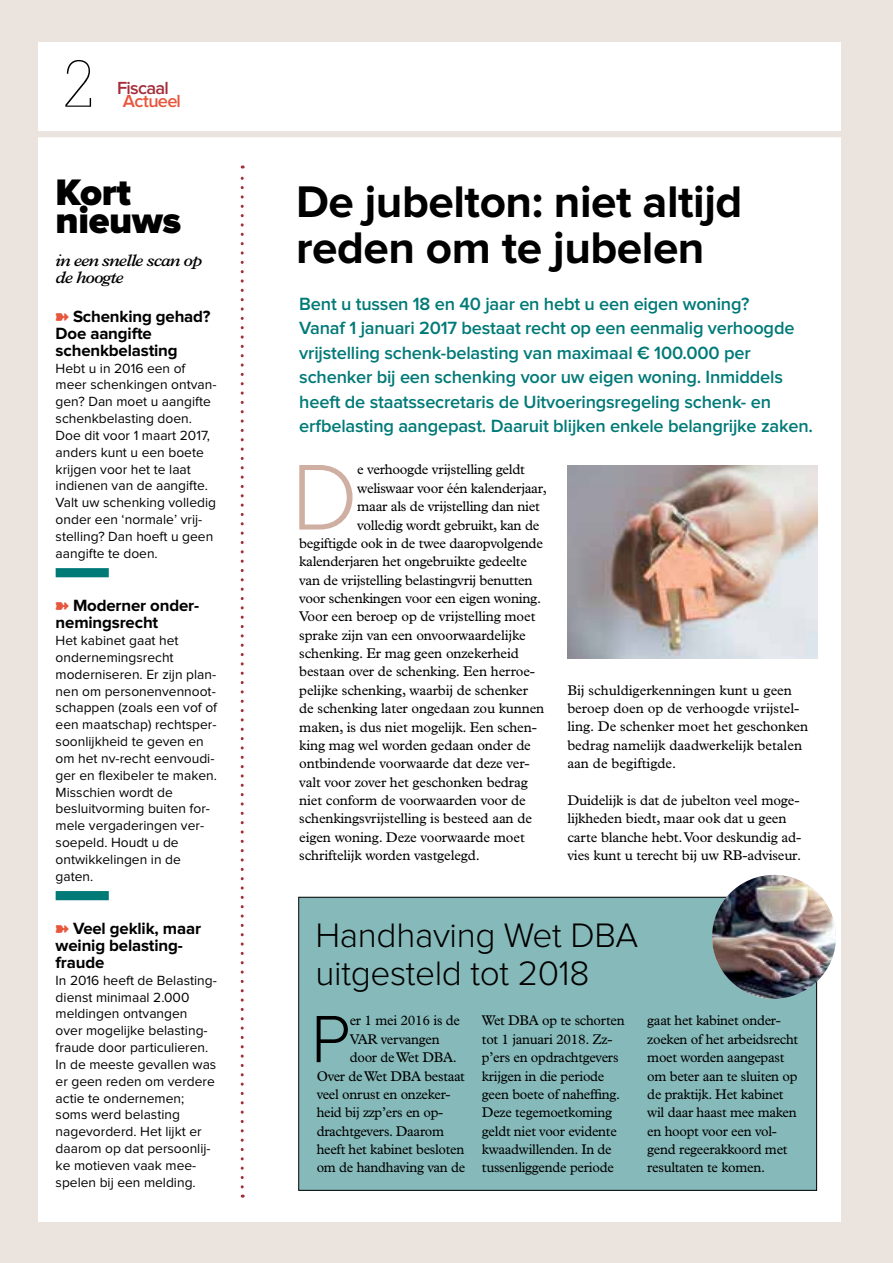
<style>
.page{position:relative;width:893px;height:1263px;background:#ebe3de}
.page>*{position:absolute;margin:0;border:0;box-sizing:border-box;transform-origin:0 0}
.t1{font:300 96.75px "Proxima Nova";color:#cfafa1}
.t2{font:300 69.15px "Proxima Nova";color:#000}
.t3{font:100 64.2px "Glypha LT Std";color:#000}
.t4{font:700 45.9px/45.9px "Proxima Nova";letter-spacing:-.01em;color:#000}
.t5{font:900 38.25px/27.6px "Proxima Nova";letter-spacing:-.01em;color:#000}
.t6{font:300 35.25px/38.2px "Proxima Nova";letter-spacing:-.01em;color:#000}
.t7{font:600 18.3px/24.5px "Proxima Nova";letter-spacing:-.01em;color:#007a77}
.t8{font:600 18.15px "Proxima Nova";letter-spacing:-.04em;color:#a42d3a}
.t9{font:600 18.15px "Proxima Nova";letter-spacing:-.035em;color:#e7563d}
.t10{font:700 16.8px/16.8px "Proxima Nova";letter-spacing:-.01em;color:#000}
.t11{font:italic 600 16.8px/16.8px "Plantin Std";letter-spacing:-.05em;color:#000}
.t12{font:14.1px/18.3px "Plantin Std";letter-spacing:-.02em;color:#000}
.t13{font:14.1px/18.3px "Plantin Std";color:#000}
.t14{font:13.8px/16.8px "Proxima Nova";color:#000}
</style>
<div class="page">
<div style="left:38px;top:42px;width:803px;height:1179px;background:#fff"></div>
<div style="left:0;top:131px;width:893px;height:6px;background:#ebe3de"></div>
<img style="left:567px;top:465px;width:250px;height:193px">
<div style="left:299px;top:897px;width:518px;height:293px;background:#86baba"></div>
<img style="left:712px;top:875px;width:124px;height:124px;border-radius:62px">
<svg style="left:241px;top:165px;width:3px;height:1022px"></svg>
<div style="left:56px;top:568px;width:53px;height:9px;background:#007a77"></div>
<div style="left:56px;top:891px;width:53px;height:9px;background:#007a77"></div>
<h3 class="t3" style="left:62px;top:47px;width:34px">2</h3>
<p class="t8" style="left:117px;top:79px;width:53px">Fiscaal</p>
<p class="t9" style="left:123px;top:93px;width:60px">Actueel</p>
<h3 class="t5" style="left:56px;top:180px;width:127px">Kort nieuws</h3>
<p class="t11" style="left:56px;top:252px;width:148px">in een snelle scan op de hoogte</p>
<p class="t10" style="left:56px;top:309px;width:156px;text-indent:17px">Schenking gehad?<br>Doe aangifte schenkbelasting</p>
<p class="t14" style="left:56px;top:360px;width:162px">Hebt u in 2016 een of meer schenkingen ontvan&shy;gen? Dan moet u aangifte schenkbelasting doen.<br>Doe dit voor 1 maart 2017, anders kunt u een boete krijgen voor het te laat indienen van de aangifte.<br>Valt uw schenking volledig onder een ‘normale’ vrij&shy;stelling? Dan hoeft u geen aangifte te doen.</p>
<p class="t10" style="left:56px;top:598px;width:145px;text-indent:17px">Moderner onder&shy;nemingsrecht</p>
<p class="t14" style="left:56px;top:633px;width:163px">Het kabinet gaat het ondernemingsrecht moderniseren. Er zijn plan&shy;nen om personenvennoot&shy;schappen (zoals een vof of een maatschap) rechtsper&shy;soonlijkheid te geven en om het nv-recht eenvoudi&shy;ger en flexibeler te maken.<br>Misschien wordt de besluitvorming buiten for&shy;mele vergaderingen ver&shy;soepeld. Houdt u de ontwikkelingen in de gaten.</p>
<p class="t10" style="left:56px;top:921px;width:147px;text-indent:17px">Veel geklik, maar weinig belasting&shy;fraude</p>
<p class="t14" style="left:56px;top:972px;width:163px">In 2016 heeft de Belasting&shy;dienst minimaal 2.000 meldingen ontvangen over mogelijke belasting&shy;fraude door particulieren.<br>In de meeste gevallen was er geen reden om verdere actie te ondernemen; soms werd belasting nagevorderd. Het lijkt er daarom op dat persoonlij&shy;ke motieven vaak mee&shy;spelen bij een melding.</p>
<h3 class="t4" style="left:296px;top:181px;width:448px">De jubelton: niet altijd reden om te jubelen</h3>
<p class="t7" style="left:299px;top:292px;width:515px">Bent u tussen 18 en 40 jaar en hebt u een eigen woning?<br>Vanaf 1 januari 2017 bestaat recht op een eenmalig verhoogde vrijstelling schenk-belasting van maximaal € 100.000 per schenker bij een schenking voor uw eigen woning. Inmiddels heeft de staatssecretaris de Uitvoeringsregeling schenk- en erfbelasting aangepast. Daaruit blijken enkele belangrijke zaken.</p>
<h1 class="t1" style="left:291px;top:453px;width:68px">D</h1>
<p class="t12" style="left:357px;top:461px;width:169px">e verhoogde vrijstelling geldt</p>
<p class="t12" style="left:357px;top:479px;width:191px">weliswaar voor één kalenderjaar,</p>
<p class="t12" style="left:357px;top:497px;width:184px">maar als de vrijstelling dan niet</p>
<p class="t12" style="left:357px;top:516px;width:184px">volledig wordt gebruikt, kan de</p>
<p class="t12" style="left:299px;top:534px;width:245px">begiftigde ook in de twee daaropvolgende</p>
<p class="t12" style="left:299px;top:552px;width:229px">kalenderjaren het ongebruikte gedeelte</p>
<p class="t12" style="left:299px;top:571px;width:235px">van de vrijstelling belastingvrij benutten</p>
<p class="t12" style="left:299px;top:589px;width:243px">voor schenkingen voor een eigen woning.</p>
<p class="t12" style="left:299px;top:607px;width:238px">Voor een beroep op de vrijstelling moet</p>
<p class="t12" style="left:299px;top:626px;width:228px">sprake zijn van een onvoorwaardelijke</p>
<p class="t12" style="left:299px;top:644px;width:221px">schenking. Er mag geen onzekerheid</p>
<p class="t12" style="left:299px;top:663px;width:237px">bestaan over de schenking. Een herroe-</p>
<p class="t12" style="left:299px;top:681px;width:230px">pelijke schenking, waarbij de schenker</p>
<p class="t12" style="left:299px;top:699px;width:247px">de schenking later ongedaan zou kunnen</p>
<p class="t12" style="left:299px;top:718px;width:239px">maken, is dus niet mogelijk. Een schen-</p>
<p class="t12" style="left:299px;top:736px;width:233px">king mag wel worden gedaan onder de</p>
<p class="t12" style="left:299px;top:754px;width:232px">ontbindende voorwaarde dat deze ver-</p>
<p class="t12" style="left:299px;top:773px;width:230px">valt voor zover het geschonken bedrag</p>
<p class="t12" style="left:299px;top:791px;width:228px">niet conform de voorwaarden voor de</p>
<p class="t12" style="left:299px;top:809px;width:234px">schenkingsvrijstelling is besteed aan de</p>
<p class="t12" style="left:299px;top:828px;width:227px">eigen woning. Deze voorwaarde moet</p>
<p class="t12" style="left:299px;top:846px;width:182px">schriftelijk worden vastgelegd.</p>
<p class="t13" style="left:567px;top:681px;width:243px">Bij schuldigerkenningen kunt u geen beroep doen op de verhoogde vrijstel&shy;ling. De schenker moet het geschonken bedrag namelijk daadwerkelijk betalen aan de begiftigde.</p>
<p class="t12" style="left:567px;top:791px;width:235px">Duidelijk is dat de jubelton veel moge&shy;lijkheden biedt, maar ook dat u geen carte blanche hebt. Voor deskundig ad&shy;vies kunt u terecht bij uw RB-adviseur.</p>
<h3 class="t6" style="left:316px;top:917px;width:324px">Handhaving Wet DBA uitgesteld tot 2018</h3>
<h2 class="t2" style="left:311px;top:1007px;width:41px">P</h2>
<p class="t12" style="left:350px;top:1012px;width:112px">er 1 mei 2016 is de</p>
<p class="t12" style="left:482px;top:1011px;width:144px">Wet DBA op te schorten tot 1 januari 2018. Zz&shy;p’ers en opdrachtgevers krijgen in die periode geen boete of naheffing.<br>Deze tegemoetkoming geldt niet voor evidente kwaadwillenden. In de tussenliggende periode</p>
<p class="t12" style="left:647px;top:1011px;width:152px">gaat het kabinet onder&shy;zoeken of het arbeidsrecht moet worden aangepast om beter aan te sluiten op de praktijk. Het kabinet wil daar haast mee maken en hoopt voor een vol&shy;gend regeerakkoord met resultaten te komen.</p>
<p class="t12" style="left:350px;top:1030px;width:91px">VAR vervangen</p>
<p class="t12" style="left:350px;top:1048px;width:109px">door de Wet DBA.</p>
<p class="t12" style="left:317px;top:1067px;width:150px">Over de Wet DBA bestaat</p>
<p class="t12" style="left:317px;top:1085px;width:136px">veel onrust en onzeker-</p>
<p class="t12" style="left:317px;top:1103px;width:128px">heid bij zzp’ers en op-</p>
<p class="t12" style="left:317px;top:1122px;width:129px">drachtgevers. Daarom</p>
<p class="t12" style="left:317px;top:1140px;width:149px">heeft het kabinet besloten</p>
<p class="t12" style="left:317px;top:1158px;width:150px">om de handhaving van de</p>
</div>
